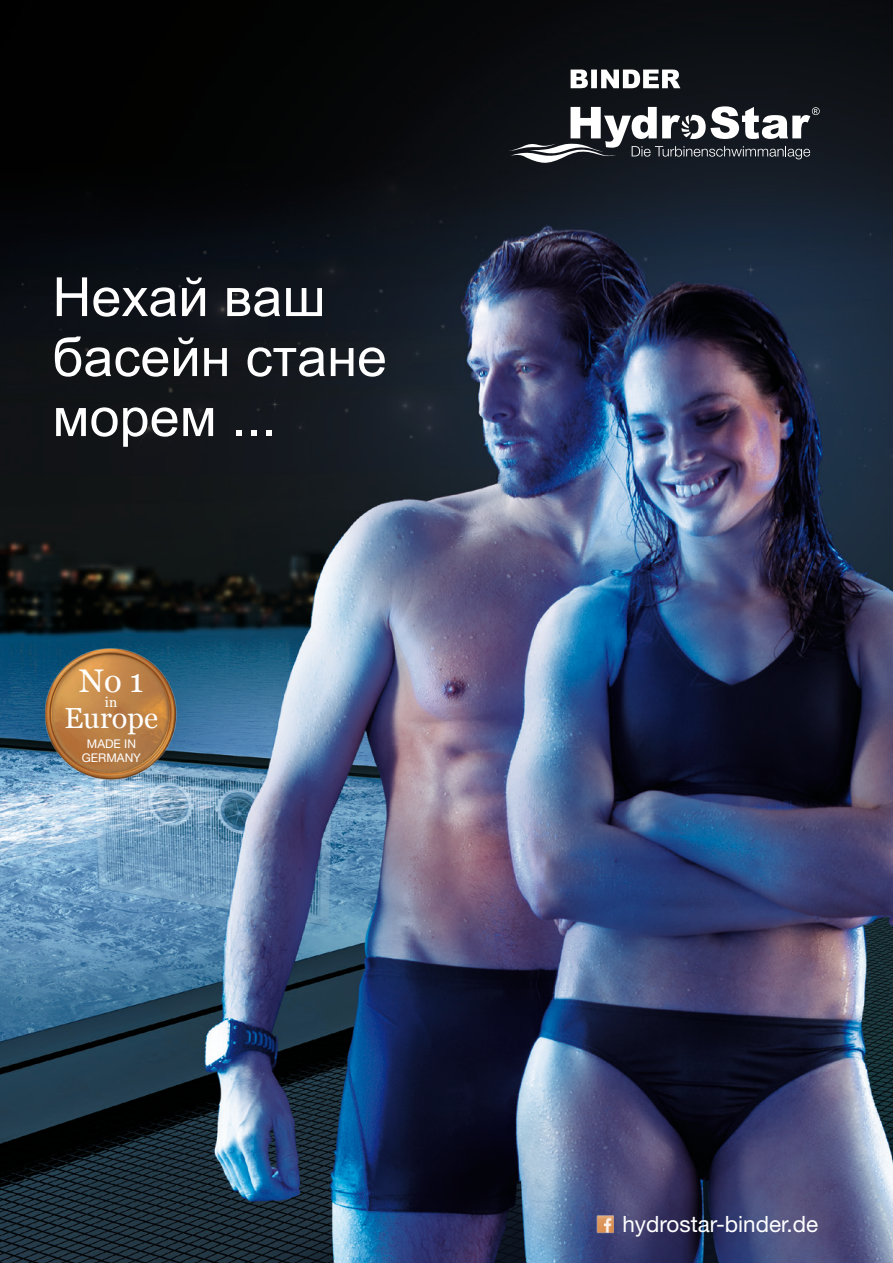
<style>
.page{position:relative;width:893px;height:1263px;background:#fff}
.page>*{position:absolute;margin:0;border:0;box-sizing:border-box;transform-origin:0 0}
.t1{font:54px/60px "Arial";color:#fff}
.t2{font:32.7px "Georgia";color:#fff}
.t3{font:28.95px "Georgia";color:#fff}
.t4{font:22.5px "Helvetica Neue LT";color:#fff}
.t5{font:13.95px "Georgia";color:#fff}
.t6{font:12px/13.5px "Helvetica Neue LT";color:#fff;text-align:center}
</style>
<div class="page">
<img style="left:0;top:0;width:893px;height:1263px">
<svg style="left:571px;top:70px;width:109px;height:18px"></svg>
<svg style="left:508px;top:106px;width:312px;height:57px"></svg>
<img style="left:597px;top:1216px;width:17px;height:17px">
<img style="left:45px;top:648px;width:132px;height:133px">
<p class="t1" style="left:52px;top:268px;width:336px">Нехай ваш басейн стане морем ...</p>
<p class="t2" style="left:79px;top:657px;width:66px">No 1</p>
<p class="t5" style="left:105px;top:692px;width:14px">in</p>
<p class="t3" style="left:64px;top:696px;width:95px">Europe</p>
<p class="t6" style="left:82px;top:737px;width:61px">MADE IN<br>GERMANY</p>
<p class="t4" style="left:622px;top:1211px;width:197px">hydrostar-binder.de</p>
</div>
